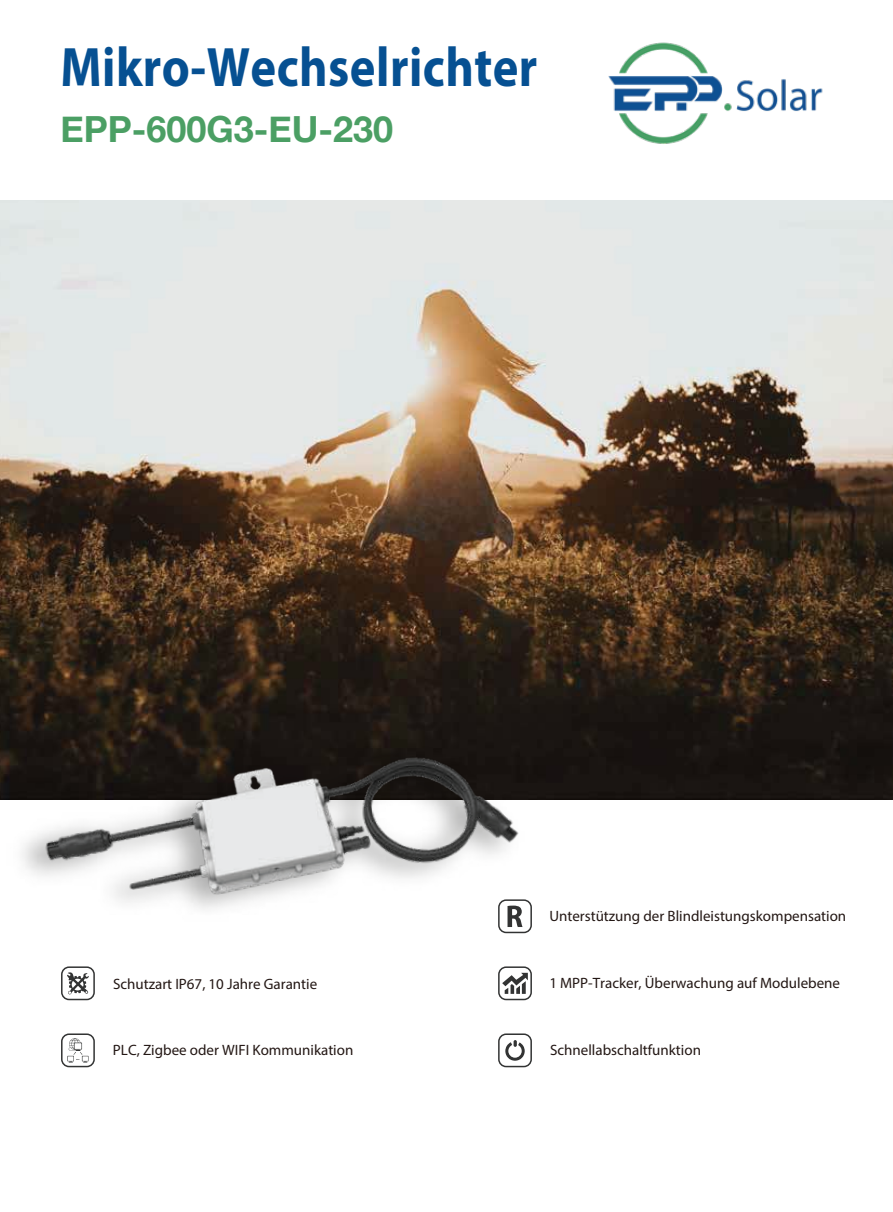
<style>
.page{position:relative;width:893px;height:1212px;background:#fff}
.page>*{position:absolute;margin:0;border:0;box-sizing:border-box;transform-origin:0 0}
.t1{font:700 55.95px "Myriad Pro";letter-spacing:.01em;color:#065092;scale:.87 1}
.t2{font:700 36px "Helvetica Neue";color:#4b9f64}
.t3{font:15px "Myriad Pro";color:#231714}
</style>
<div class="page">
<div style="left:498px;top:899px;width:34px;height:34px;border:2px solid #323333;border-radius:7px"></div>
<div style="left:498px;top:966px;width:34px;height:34px;border:2px solid #323333;border-radius:7px"></div>
<svg style="left:502px;top:973px;width:26px;height:21px"></svg>
<div style="left:498px;top:1033px;width:34px;height:34px;border:2px solid #323333;border-radius:7px"></div>
<svg style="left:505px;top:1040px;width:20px;height:21px"></svg>
<div style="left:61px;top:1033px;width:34px;height:34px;border:2px solid #323333;border-radius:7px"></div>
<svg style="left:67px;top:1038px;width:21px;height:24px"></svg>
<div style="left:61px;top:966px;width:34px;height:34px;border:2px solid #323333;border-radius:7px"></div>
<svg style="left:67px;top:972px;width:22px;height:22px"></svg>
<img style="left:0;top:200px;width:893px;height:599px">
<img style="left:2px;top:734px;width:529px;height:195px">
<img style="left:37px;top:746px;width:489px;height:165px">
<img style="left:608px;top:42px;width:215px;height:102px">
<h1 class="t1" style="left:60px;top:31px;width:550px">Mikro-Wechselrichter</h1>
<h2 class="t2" style="left:60px;top:101px;width:334px">EPP-600G3-EU-230</h2>
<p class="t3" style="left:113px;top:974px;width:206px">Schutzart IP67, 10 Jahre Garantie</p>
<p class="t3" style="left:549px;top:906px;width:298px">Unterstützung der Blindleistungskompensation</p>
<p class="t3" style="left:549px;top:974px;width:292px">1 MPP-Tracker, Überwachung auf Modulebene</p>
<p class="t3" style="left:113px;top:1040px;width:242px">PLC, Zigbee oder WIFI Kommunikation</p>
<p class="t3" style="left:550px;top:1040px;width:152px">Schnellabschaltfunktion</p>
</div>
